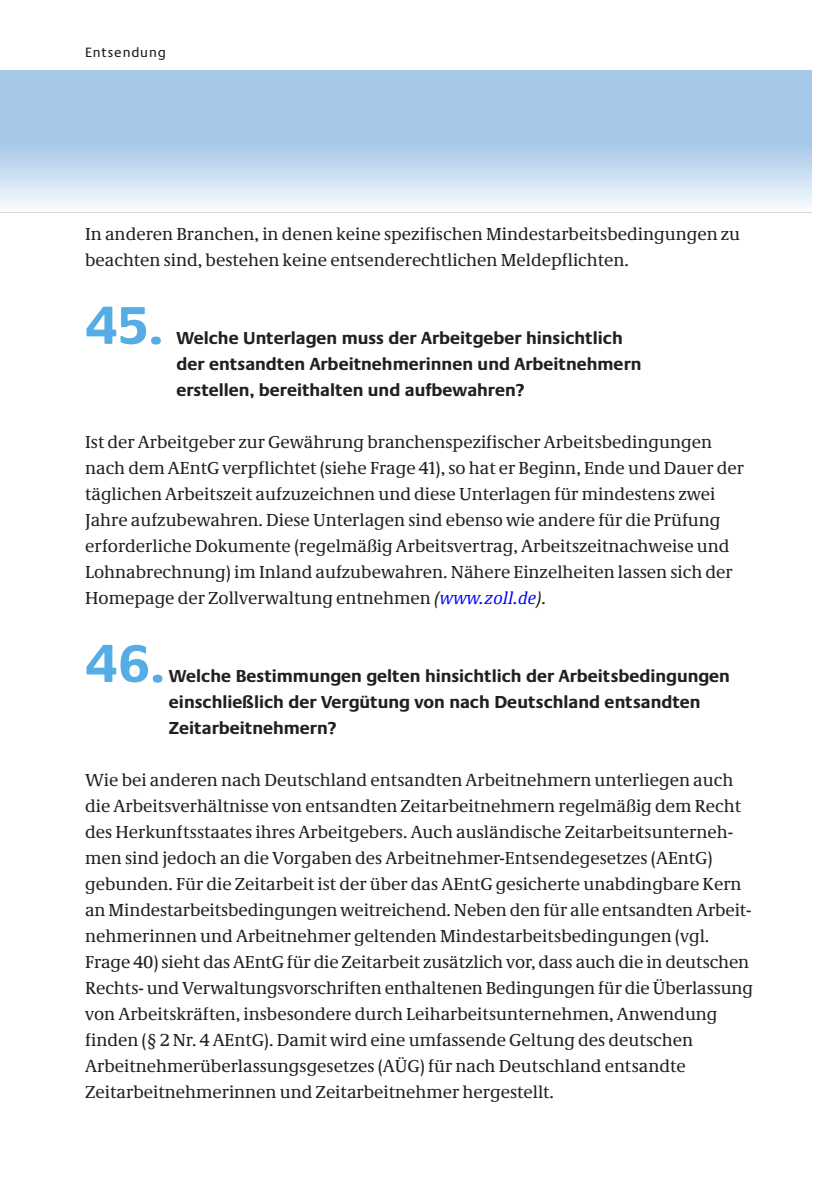
<style>
.page{position:relative;width:840px;height:1191px;background:#fff}
.page>*{position:absolute;margin:0;border:0;box-sizing:border-box;transform-origin:0 0}
.t1{font:700 55px "Neue Praxis";color:#56ace5}
.t2{font:18px/26px "Neue Demos";color:#231f20}
.t3{font:700 18px/26px "Neue Praxis";color:#231f20}
.t4{font:14px "Neue Praxis";letter-spacing:.06em;color:#231f20}
.s1{font-style:italic}
.s2{font-style:italic;color:#00f}
</style>
<div class="page">
<svg style="left:0;top:85px;width:811px;height:128px;background:#bcd6ef"></svg>
<p class="t4" style="left:85px;top:47px;width:82px">Entsendung</p>
<p class="t2" style="left:85px;top:222px;width:656px">In anderen Branchen, in denen keine spezifischen Mindestarbeitsbedingungen zu beachten sind, bestehen keine entsenderechtlichen Meldepflichten.</p>
<h1 class="t1" style="left:85px;top:305px;width:79px">45.</h1>
<p class="t3" style="left:176px;top:326px;width:466px">Welche Unterlagen muss der Arbeitgeber hinsichtlich der entsandten Arbeitnehmerinnen und Arbeitnehmern erstellen, bereithalten und aufbewahren?</p>
<p class="t2" style="left:85px;top:430px;width:660px">Ist der Arbeitgeber zur Gewährung branchenspezifischer Arbeitsbedingungen nach dem AEntG verpflichtet (siehe Frage 41), so hat er Beginn, Ende und Dauer der täglichen Arbeitszeit aufzuzeichnen und diese Unterlagen für mindestens zwei Jahre aufzubewahren. Diese Unterlagen sind ebenso wie andere für die Prüfung erforderliche Dokumente (regelmäßig Arbeitsvertrag, Arbeitszeitnachweise und Lohnabrechnung) im Inland aufzubewahren. Nähere Einzelheiten lassen sich der Homepage der Zollverwaltung entnehmen <span class="s1">(</span><span class="s2">www.zoll.de</span><span class="s1">).</span></p>
<h1 class="t1" style="left:85px;top:643px;width:81px">46.</h1>
<p class="t3" style="left:169px;top:664px;width:562px">Welche Bestimmungen gelten hinsichtlich der Arbeitsbedingungen einschließlich der Vergütung von nach Deutschland entsandten<br>Zeitarbeitnehmern?</p>
<p class="t2" style="left:85px;top:768px;width:669px">Wie bei anderen nach Deutschland entsandten Arbeitnehmern unterliegen auch die Arbeitsverhältnisse von entsandten Zeitarbeitnehmern regelmäßig dem Recht des Herkunftsstaates ihres Arbeitgebers. Auch ausländische Zeitarbeitsunterneh&shy;men sind jedoch an die Vorgaben des Arbeitnehmer-Entsendegesetzes (AEntG) gebunden. Für die Zeitarbeit ist der über das AEntG gesicherte unabdingbare Kern an Mindestarbeitsbedingungen weitreichend. Neben den für alle entsandten Arbeit&shy;nehmerinnen und Arbeitnehmer geltenden Mindestarbeitsbedingungen (vgl.<br>Frage 40) sieht das AEntG für die Zeitarbeit zusätzlich vor, dass auch die in deutschen Rechts- und Verwaltungsvorschriften enthaltenen Bedingungen für die Überlassung von Arbeitskräften, insbesondere durch Leiharbeitsunternehmen, Anwendung finden (§ 2 Nr. 4 AEntG). Damit wird eine umfassende Geltung des deutschen Arbeitnehmerüberlassungs gesetzes (AÜG) für nach Deutschland entsandte Zeitarbeitnehmerinnen und Zeitarbeitnehmer hergestellt.</p>
</div>
